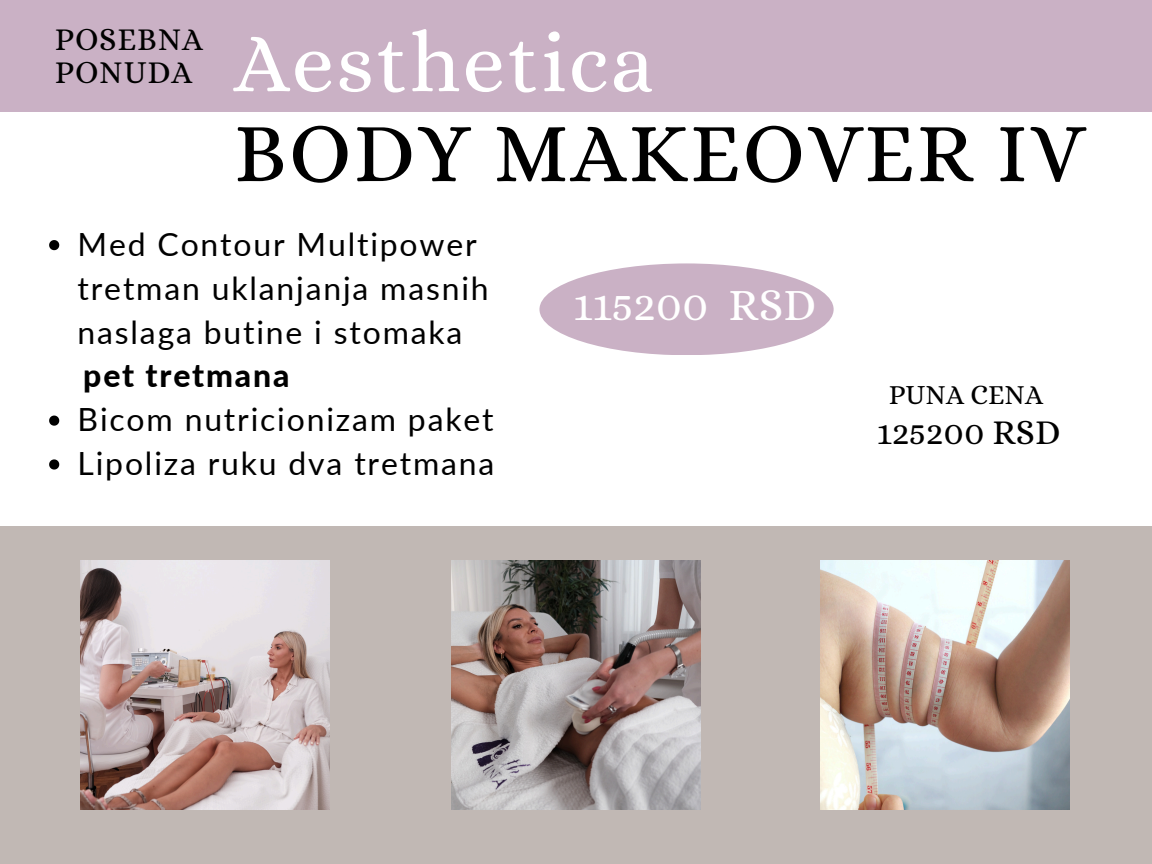
<style>
.page{position:relative;width:1152px;height:864px;background:#fff}
.page>*{position:absolute;margin:0;border:0;box-sizing:border-box;transform-origin:0 0}
.t1{font:85.05px/90px "Alice";letter-spacing:.025em;color:#000}
.t2{font:45.15px "Alice";color:#fff}
.t3{font:35.1px "Alice";color:#000}
.t4{font:31.95px/43.8px "Lato";letter-spacing:.055em;color:#000}
.t5{font:31.95px/33.6px "Alice";letter-spacing:.025em;color:#000}
.t6{font:800 31.95px "Lato";letter-spacing:.055em;color:#000}
.t7{font:27.75px "Alice";color:#000}
.s1{color:#fff}
</style>
<div class="page">
<div style="left:0;top:527px;width:1152px;height:337px;background:#c1b8b4"></div>
<img style="left:452px;top:560px;width:248px;height:250px">
<img style="left:821px;top:560px;width:249px;height:250px">
<img style="left:81px;top:560px;width:248px;height:250px">
<div style="left:0;top:0;width:1152px;height:112px;background:#cab1c5"></div>
<div style="left:539px;top:263px;width:295px;height:92px;background:#cab1c5;border-radius:50%"></div>
<svg style="left:49px;top:240px;width:10px;height:10px"></svg>
<svg style="left:49px;top:416px;width:10px;height:10px"></svg>
<svg style="left:49px;top:459px;width:10px;height:11px"></svg>
<h3 class="t5" style="left:55px;top:22px;width:150px">POSEBNA<br>PONUDA</h3>
<h2 class="t1" style="left:234px;top:17px;width:852px"><span class="s1">Aesthetica<br></span>BODY MAKEOVER IV</h2>
<h1 class="t4" style="left:78px;top:222px;width:413px">Med Contour Multipower tretman uklanjanja masnih naslaga butine i stomaka</h1>
<p class="t6" style="left:83px;top:356px;width:208px">pet tretmana</p>
<h4 class="t4" style="left:78px;top:397px;width:417px">Bicom nutricionizam paket</h4>
<p class="t4" style="left:78px;top:441px;width:418px">Lipoliza ruku dva tretmana</p>
<p class="t2" style="left:573px;top:279px;width:245px">115200 RSD</p>
<h3 class="t7" style="left:889px;top:378px;width:156px">PUNA CENA</h3>
<p class="t3" style="left:877px;top:412px;width:185px">125200 RSD</p>
</div>
